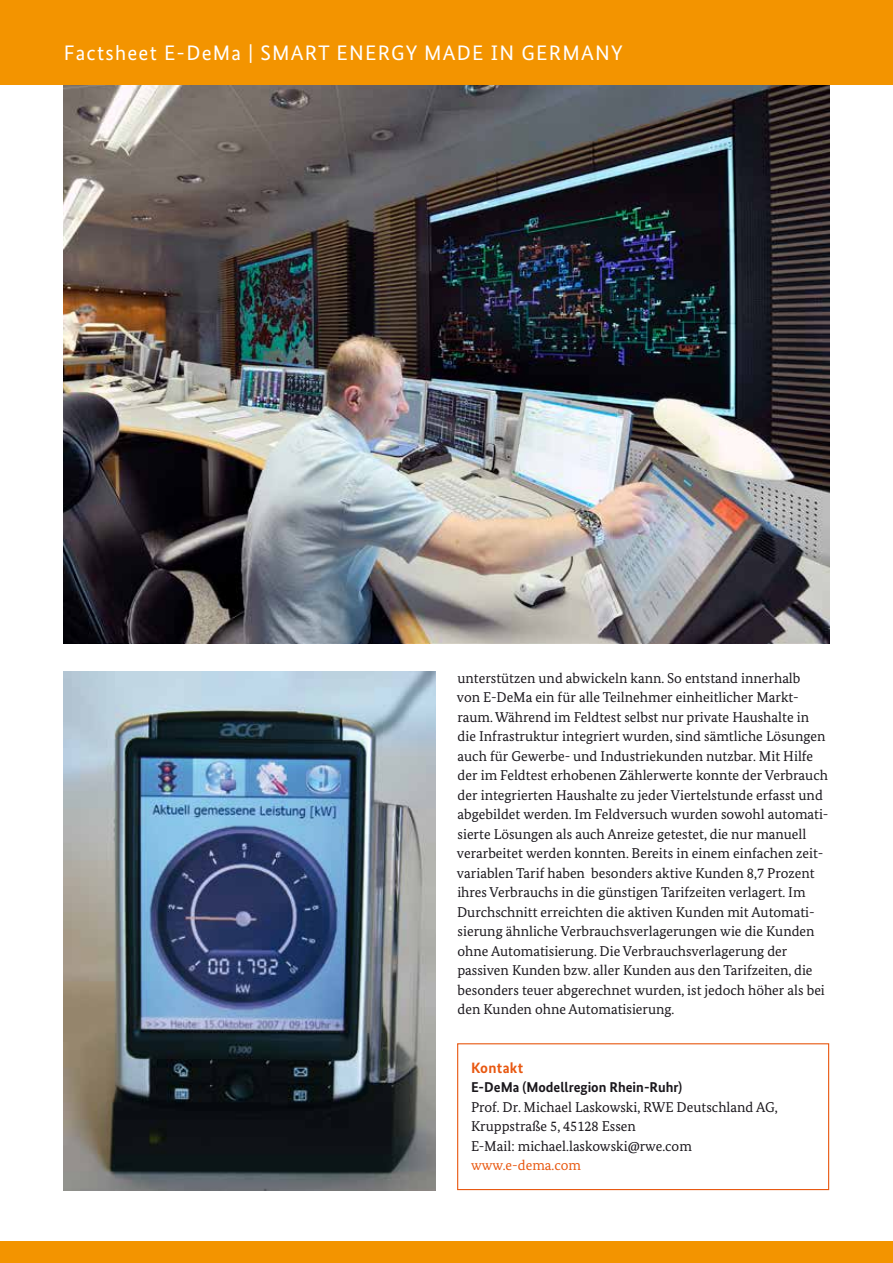
<style>
.page{position:relative;width:893px;height:1263px;background:#fff}
.page>*{position:absolute;margin:0;border:0;box-sizing:border-box;transform-origin:0 0}
.t1{font:21px "Bundes Sans";letter-spacing:.06em;color:#fff}
.t2{font:700 15px "Bundes Sans";letter-spacing:.02em;color:#e85811}
.t3{font:14.25px/19.5px "Bundes Serif";color:#1a171c}
.t4{font:700 14.25px "Bundes Sans";color:#1a171c}
.t5{font:14.25px "Bundes Serif";color:#e85811}
</style>
<div class="page">
<img style="left:64px;top:85px;width:765px;height:559px">
<div style="left:457px;top:1043px;width:372px;height:147px;border:1px solid #e85811"></div>
<img style="left:64px;top:672px;width:372px;height:518px">
<div style="left:0;top:0;width:893px;height:85px;background:#f39400"></div>
<div style="left:0;top:1242px;width:893px;height:21px;background:#f39400"></div>
<h1 class="t1" style="left:64px;top:40px;width:560px">Factsheet E-DeMa | SMART ENERGY MADE IN GERMANY</h1>
<p class="t3" style="left:457px;top:668px;width:373px">unterstützen und abwickeln kann. So entstand innerhalb<br>von E-DeMa ein für alle Teilnehmer einheitlicher Markt&shy;raum. Während im Feldtest selbst nur private Haushalte in die Infrastruktur integriert wurden, sind sämtliche Lösungen auch für Gewerbe- und Industriekunden nutzbar. Mit Hilfe der im Feldtest erhobenen Zählerwerte konnte der Verbrauch der integrierten Haushalte zu jeder Viertelstunde erfasst und abgebildet werden. Im Feldversuch wurden sowohl automati&shy;sierte Lösungen als auch Anreize getestet, die nur manuell verarbeitet werden konnten. Bereits in einem einfachen zeit&shy;variablen Tarif haben besonders aktive Kunden 8,7 Prozent ihres Verbrauchs in die günstigen Tarifzeiten verlagert. Im Durchschnitt erreichten die aktiven Kunden mit Automati&shy;sierung ähnliche Verbrauchsverlagerungen wie die Kunden ohne Automatisierung. Die Verbrauchsverlagerung der passiven Kunden bzw. aller Kunden aus den Tarifzeiten, die besonders teuer abgerechnet wurden, ist jedoch höher als bei den Kunden ohne Automatisierung.</p>
<p class="t2" style="left:471px;top:1058px;width:54px">Kontakt</p>
<p class="t4" style="left:471px;top:1078px;width:213px">E-DeMa (Modellregion Rhein-Ruhr)</p>
<p class="t3" style="left:471px;top:1097px;width:308px">Prof. Dr. Michael Laskowski, RWE Deutschland AG,<br>Kruppstraße 5, 45128 Essen<br>E-Mail: michael.laskowski@rwe.com</p>
<p class="t5" style="left:471px;top:1156px;width:112px">www.e-dema.com</p>
</div>
